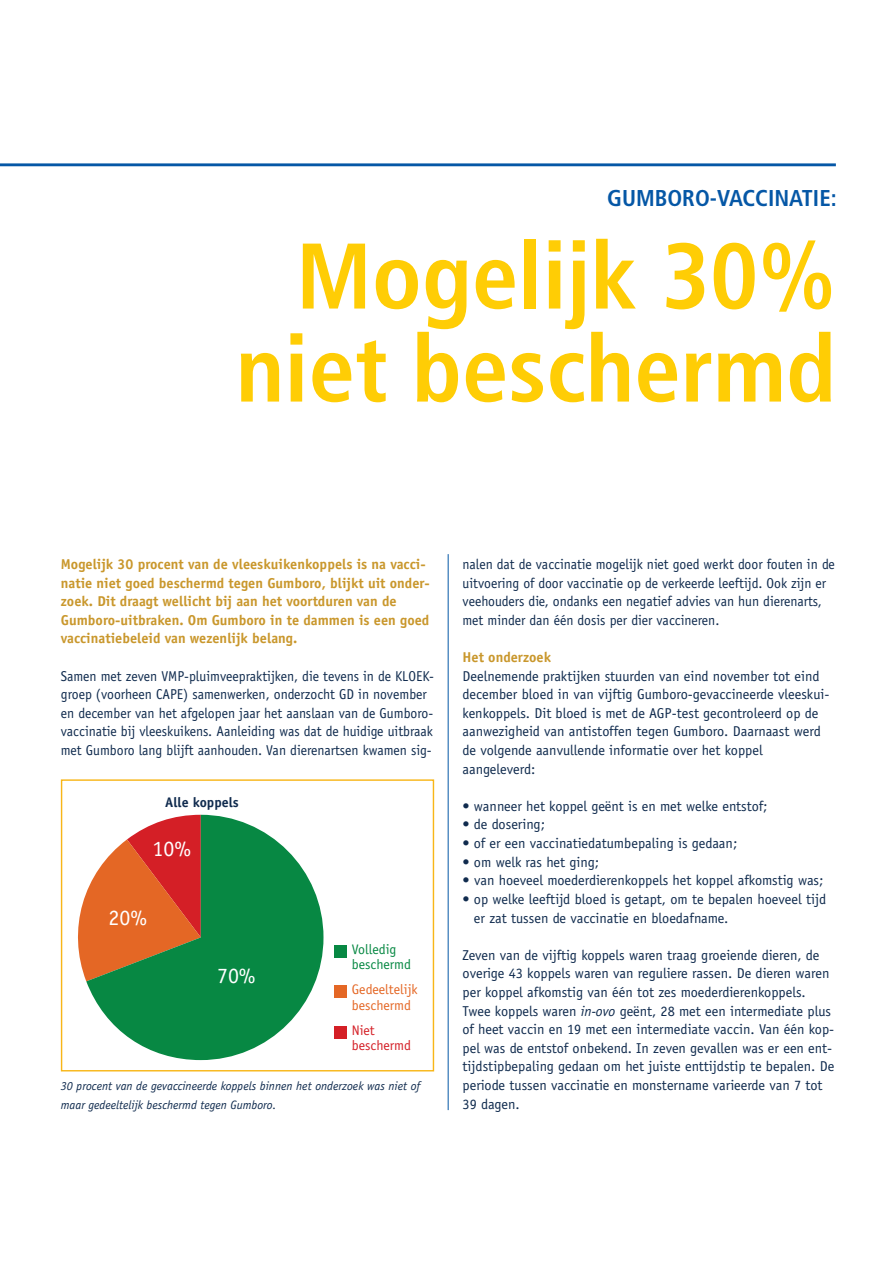
<style>
.page{position:relative;width:893px;height:1263px;background:#fff}
.page>*{position:absolute;margin:0;border:0;box-sizing:border-box;transform-origin:0 0}
.t1{font:700 condensed 93px/93px "Frutiger LT Std";color:#ffcd05;text-align:right}
.t2{font:700 condensed 22.95px "Frutiger LT Std";color:#0557a6}
.t3{font:21.9px "Officina Sans LT";color:#fff}
.t4{font:14.25px/18.6px "Officina Sans Std";color:#102b4e}
.t5{font:14.25px/18.6px "Officina Sans Std";color:#102b4e;scale:.96 1}
.t6{font:700 14.25px/18.6px "Officina Sans Std";color:#c9972c}
.t7{font:13.95px/15.3px "Officina Sans LT";color:#e46725}
.t8{font:13.95px/15.3px "Officina Sans LT";color:#078843}
.t9{font:13.95px/15.3px "Officina Sans LT";color:#d41f26}
.t10{font:700 13.95px "Officina Sans LT";color:#102b4e}
.t11{font:italic 12.15px/18.6px "Officina Sans Std";color:#102b4e}
.s1{font-style:italic}
</style>
<div class="page">
<svg style="left:78px;top:894px;width:8px;height:87px"></svg>
<svg style="left:86px;top:815px;width:237px;height:245px;fill:#078843"></svg>
<div style="left:334px;top:986px;width:13px;height:12px;background:#e46725"></div>
<div style="left:334px;top:1026px;width:13px;height:12px;background:#d41f26"></div>
<div style="left:334px;top:946px;width:13px;height:12px;background:#078843"></div>
<div style="left:61px;top:779px;width:373px;height:292px;border:1px solid #f8b618"></div>
<hr style="left:0;top:163px;width:836px;height:3px;background:#0557a6">
<hr style="left:448px;top:554px;width:1px;height:556px;background:#0557a6">
<h2 class="t2" style="left:607px;top:188px;width:231px">GUMBORO-VACCINATIE:</h2>
<h1 class="t1" style="left:236px;top:235px;width:601px">Mogelijk 30% niet beschermd</h1>
<p class="t6" style="left:61px;top:556px;width:370px">Mogelijk 30 procent van de vleeskuikenkoppels is na vacci&shy;natie niet goed beschermd tegen Gumboro, blijkt uit onder&shy;zoek. Dit draagt wellicht bij aan het voortduren van de Gumboro-uitbraken. Om Gumboro in te dammen is een goed vaccinatiebeleid van wezenlijk belang.</p>
<p class="t5" style="left:61px;top:667px;width:390px">Samen met zeven VMP-pluimveepraktijken, die tevens in de KLOEK&shy;groep (voorheen CAPE) samenwerken, onderzocht GD in november en december van het afgelopen jaar het aanslaan van de Gumboro&shy;vaccinatie bij vleeskuikens. Aanleiding was dat de huidige uitbraak met Gumboro lang blijft aanhouden. Van dierenartsen kwamen sig-</p>
<p class="t10" style="left:165px;top:797px;width:75px">Alle koppels</p>
<h3 class="t3" style="left:152px;top:841px;width:40px">10%</h3>
<h3 class="t3" style="left:108px;top:909px;width:40px">20%</h3>
<h3 class="t3" style="left:217px;top:967px;width:40px">70%</h3>
<p class="t8" style="left:352px;top:943px;width:61px">Volledig beschermd</p>
<p class="t7" style="left:352px;top:983px;width:67px">Gedeeltelijk beschermd</p>
<p class="t9" style="left:352px;top:1023px;width:61px">Niet beschermd</p>
<p class="t11" style="left:61px;top:1077px;width:361px">30 procent van de gevaccineerde koppels binnen het onderzoek was niet of maar gedeeltelijk beschermd tegen Gumboro.</p>
<p class="t5" style="left:462px;top:556px;width:389px">nalen dat de vaccinatie mogelijk niet goed werkt door fouten in de uitvoering of door vaccinatie op de verkeerde leeftijd. Ook zijn er veehouders die, ondanks een negatief advies van hun dierenarts, met minder dan één dosis per dier vaccineren.</p>
<p class="t6" style="left:462px;top:649px;width:90px">Het onderzoek</p>
<p class="t4" style="left:462px;top:667px;width:368px">Deelnemende praktijken stuurden van eind november tot eind december bloed in van vijftig Gumboro-gevaccineerde vleeskui&shy;kenkoppels. Dit bloed is met de AGP-test gecontroleerd op de aanwezigheid van antistoffen tegen Gumboro. Daarnaast werd de volgende aanvullende informatie over het koppel aangeleverd:</p>
<p class="t4" style="left:462px;top:798px;width:306px">• wanneer het koppel geënt is en met welke entstof;</p>
<p class="t4" style="left:462px;top:816px;width:84px">• de dosering;</p>
<p class="t4" style="left:462px;top:835px;width:276px">• of er een vaccinatiedatumbepaling is gedaan;</p>
<p class="t4" style="left:462px;top:854px;width:138px">• om welk ras het ging;</p>
<p class="t4" style="left:462px;top:872px;width:362px">• van hoeveel moederdierenkoppels het koppel afkomstig was;</p>
<p class="t4" style="left:474px;top:891px;width:354px;text-indent:-11px">• op welke leeftijd bloed is getapt, om te bepalen hoeveel tijd er zat tussen de vaccinatie en bloedafname.</p>
<p class="t4" style="left:462px;top:947px;width:373px">Zeven van de vijftig koppels waren traag groeiende dieren, de overige 43 koppels waren van reguliere rassen. De dieren waren per koppel afkomstig van één tot zes moederdierenkoppels.<br>Twee koppels waren <span class="s1">in-ovo</span> geënt, 28 met een intermediate plus of heet vaccin en 19 met een intermediate vaccin. Van één kop&shy;pel was de entstof onbekend. In zeven gevallen was er een ent&shy;tijdstipbepaling gedaan om het juiste enttijdstip te bepalen. De periode tussen vaccinatie en monstername varieerde van 7 tot 39 dagen.</p>
</div>
